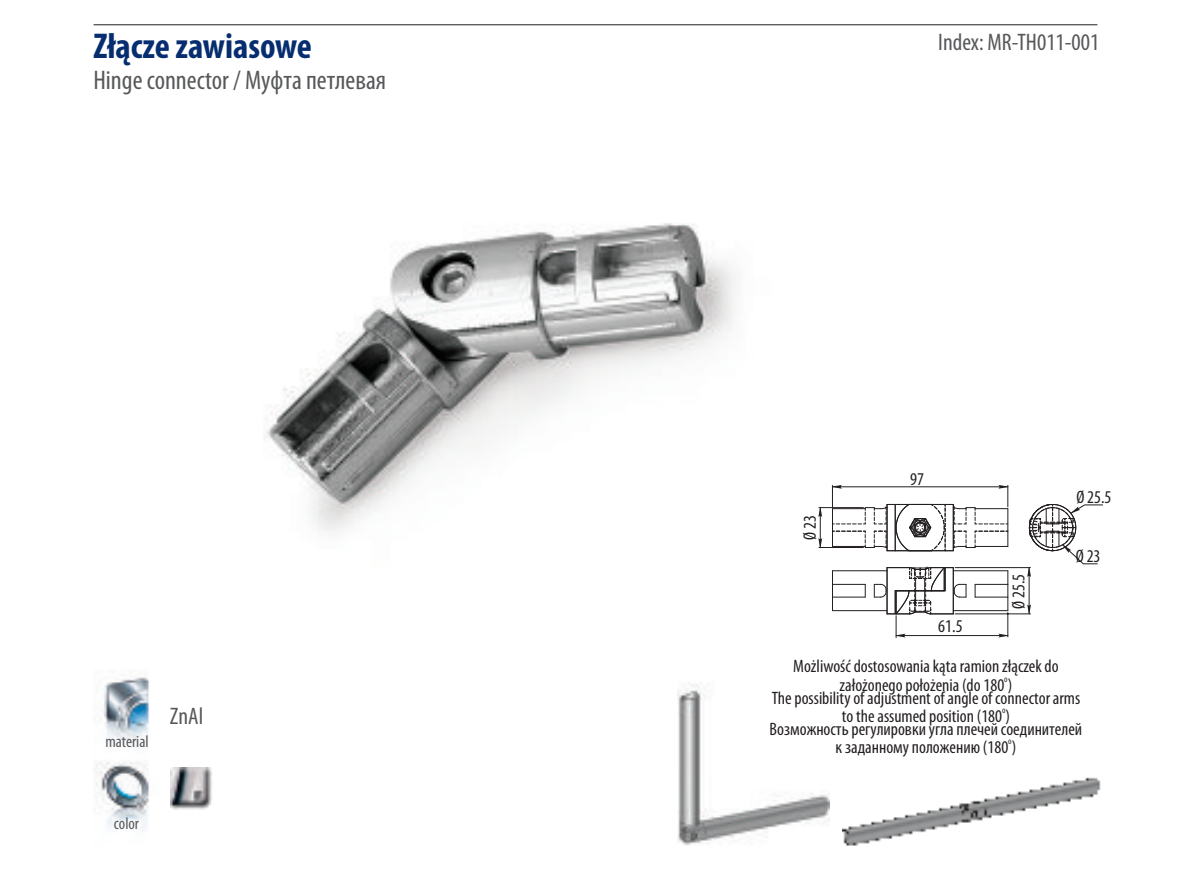
<style>
.page{position:relative;width:1191px;height:893px;background:#fff}
.page>*{position:absolute;margin:0;border:0;box-sizing:border-box;transform-origin:0 0}
.t1{font:700 condensed 36px "Myriad Pro";color:#052d6f}
.t2{font:condensed 27px "Myriad Pro";color:#57585a}
.t3{font:condensed 24px "Myriad Pro";color:#57585a}
.t4{font:condensed 18px "Myriad Pro";color:#231f20}
.t5{font:condensed 16.8px "Myriad Pro";color:#57585a}
.t6{font:condensed 9px "Myriad Pro";color:#231f20}
</style>
<div class="page">
<img style="left:264px;top:223px;width:472px;height:310px">
<img style="left:95px;top:672px;width:54px;height:158px">
<img style="left:170px;top:767px;width:43px;height:42px">
<img style="left:842px;top:777px;width:259px;height:69px">
<img style="left:677px;top:682px;width:152px;height:164px">
<hr style="left:832px;top:597px;width:33px;height:1px;background:#231f20">
<svg style="left:864px;top:585px;width:1px;height:12px"></svg>
<hr style="left:832px;top:584px;width:33px;height:1px;background:#231f20">
<svg style="left:832px;top:571px;width:1px;height:39px"></svg>
<hr style="left:975px;top:584px;width:32px;height:1px;background:#231f20">
<svg style="left:974px;top:584px;width:1px;height:13px"></svg>
<hr style="left:975px;top:597px;width:32px;height:1px;background:#231f20">
<hr style="left:832px;top:570px;width:55px;height:1px;background:#231f20">
<hr style="left:832px;top:610px;width:55px;height:1px;background:#231f20">
<hr style="left:953px;top:610px;width:54px;height:1px;background:#231f20">
<hr style="left:953px;top:570px;width:54px;height:1px;background:#231f20">
<hr style="left:955px;top:567px;width:75px;height:1px;background:#231f20">
<hr style="left:955px;top:613px;width:75px;height:1px;background:#231f20">
<hr style="left:1028px;top:568px;width:1px;height:46px;background:#231f20">
<hr style="left:896px;top:635px;width:111px;height:1px;background:#231f20">
<svg style="left:1027px;top:604px;width:4px;height:11px"></svg>
<svg style="left:873px;top:567px;width:93px;height:71px"></svg>
<svg style="left:998px;top:571px;width:11px;height:66px"></svg>
<hr style="left:819px;top:508px;width:1px;height:39px;background:#231f20">
<svg style="left:818px;top:506px;width:4px;height:11px"></svg>
<svg style="left:818px;top:538px;width:4px;height:11px"></svg>
<svg style="left:831px;top:485px;width:178px;height:66px"></svg>
<hr style="left:819px;top:547px;width:44px;height:1px;background:#231f20">
<hr style="left:819px;top:507px;width:44px;height:1px;background:#231f20">
<svg style="left:1027px;top:504px;width:76px;height:73px"></svg>
<hr style="left:94px;top:24px;width:1003px;height:1px;background:#231f20">
<h1 class="t1" style="left:93px;top:31px;width:220px">Złącze zawiasowe</h1>
<h2 class="t2" style="left:93px;top:69px;width:294px">Hinge connector / Муфта петлевая</h2>
<p class="t5" style="left:105px;top:734px;width:45px">material</p>
<h3 class="t3" style="left:170px;top:706px;width:35px">ZnAl</h3>
<p class="t5" style="left:114px;top:816px;width:27px">color</p>
<h3 class="t3" style="left:938px;top:32px;width:162px">Index: MR-TH011-001</h3>
<p class="t4" style="left:802px;top:540px;width:26px;rotate:-90deg">Ø 23</p>
<p class="t4" style="left:910px;top:471px;width:15px">97</p>
<p class="t4" style="left:1011px;top:609px;width:37px;rotate:-90deg">Ø 25.5</p>
<p class="t4" style="left:1076px;top:490px;width:37px">Ø 25.5</p>
<p class="t4" style="left:1075px;top:548px;width:26px">Ø 23</p>
<p class="t4" style="left:938px;top:619px;width:26px">61.5</p>
<p class="t4" style="left:793px;top:659px;width:267px">Możliwość dostosowania kąta ramion złączek do</p>
<p class="t6" style="left:1004px;top:675px;width:5px">o</p>
<p class="t4" style="left:839px;top:677px;width:174px">założonego położenia (do 180 )</p>
<p class="t4" style="left:771px;top:690px;width:310px">The possibility of adjustment of angle of connector arms</p>
<p class="t6" style="left:1002px;top:706px;width:5px">o</p>
<p class="t4" style="left:842px;top:709px;width:170px">to the assumed position (180 )</p>
<p class="t4" style="left:769px;top:721px;width:314px">Возможность регулировки угла плечей соединителей</p>
<p class="t6" style="left:1008px;top:737px;width:5px">o</p>
<p class="t4" style="left:835px;top:740px;width:182px">к заданному положению (180 )</p>
</div>
